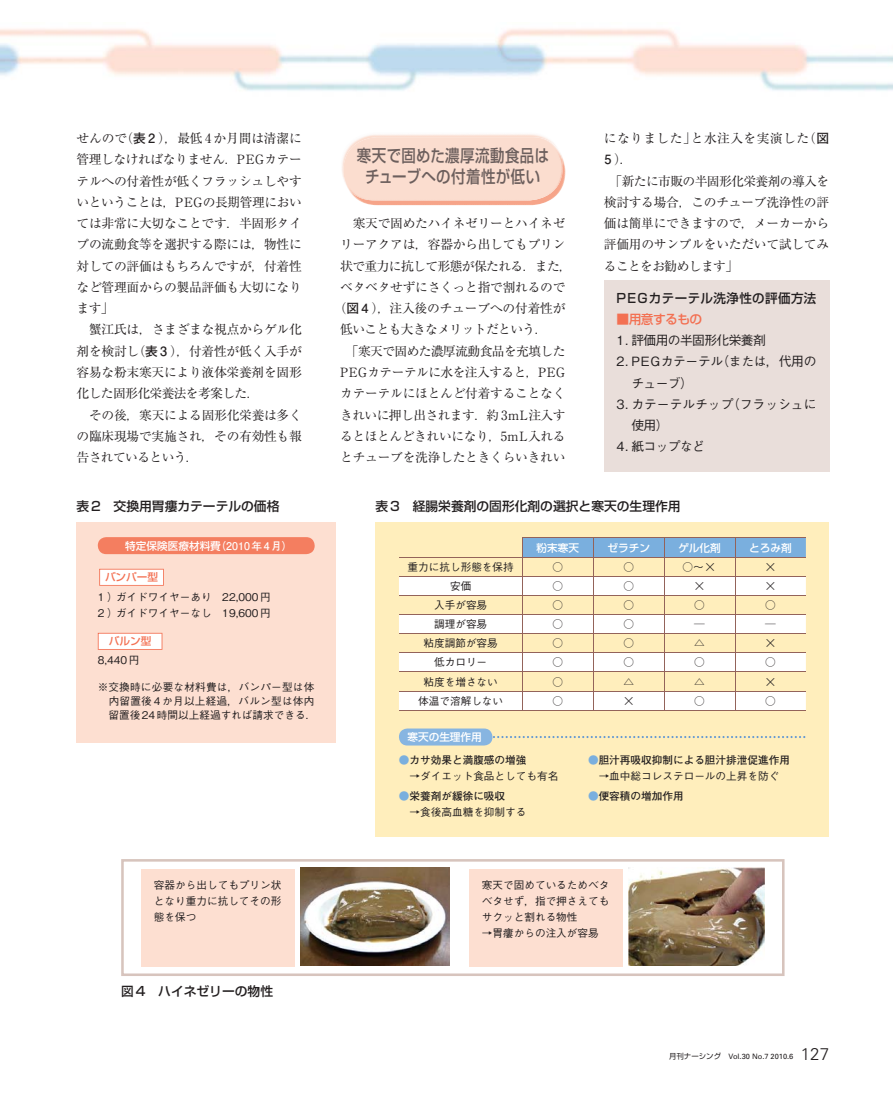
<style>
.page{position:relative;width:893px;height:1093px;background:#fff}
.page>*{position:absolute;margin:0;border:0;box-sizing:border-box;transform-origin:0 0}
.t1{font:16.95px/21.3px "Shin Go Pro Medium 90 pv RKSJ H";letter-spacing:.025em;color:#6c5f5d;text-align:center;scale:.85 1}
.t2{font:300 16.95px "Univers";color:#231f20}
.t3{font:12.75px/21.3px "Ryumin Pro Regular 90 pv RKSJ H";letter-spacing:-.02em;color:#231f20}
.t4{font:12.75px "Ryumin Pro Regular 90 pv RKSJ H";letter-spacing:-.045em;color:#231f20}
.t5{font:12.75px "Shin Go Pro Medium 90 pv RKSJ H";color:#231f20}
.t6{font:12.75px/21.3px "Gothic BBB Pro Medium 90 pv RKSJ H";letter-spacing:-.025em;color:#231f20}
.t7{font:12.75px/21.3px "Gothic BBB Pro Medium 90 pv RKSJ H";color:#231f20}
.t8{font:12.75px "Ryumin Pro Regular 90 pv RKSJ H";letter-spacing:.035em;color:#231f20}
.t9{font:12.75px "Shin Go Pro Medium 90 pv RKSJ H";letter-spacing:.035em;color:#231f20}
.t10{font:12.75px "Gothic BBB Pro Medium 90 pv RKSJ H";letter-spacing:-.045em;color:#231f20}
.t11{font:12.75px "Shin Go Pro Medium 90 pv RKSJ H";letter-spacing:-.045em;color:#f37052}
.t12{font:12.75px "Shin Go Pro Light 90 pv RKSJ H";color:#231f20}
.t13{font:10.65px/15.9px "Gothic BBB Pro Medium 90 pv RKSJ H";color:#231f20;text-align:justify}
.t14{font:10.65px/13.8px "Gothic BBB Pro Medium 90 pv RKSJ H";letter-spacing:.02em;color:#231f20}
.t15{font:10.65px "Futo Go B101 Pro Bold 90 pv RKSJ H";color:#231f20}
.t16{font:10.65px "Shin Go Pro Medium 90 pv RKSJ H";color:#fff}
.t17{font:10.65px "Shin Go Pro Medium 90 pv RKSJ H";color:#f37052}
.t18{font:7.5px "Univers";color:#231f20}
.s1{font-family:"Futo Go B101 Pro Bold 90 pv RKSJ H"}
.s2{font-family:"Shin Go Pro Light 90 pv RKSJ H";font-size:12.75px}
.s3{font-family:"Gothic BBB Pro Medium 90 pv RKSJ H";color:#7aafde}
.s4{font-family:"Shin Go Pro Regular 90 pv RKSJ H"}
</style>
<div class="page">
<img style="left:0;top:28px;width:893px;height:63px">
<div style="left:604px;top:281px;width:225px;height:191px;background:#e9deda"></div>
<img style="left:358px;top:160px;width:208px;height:45px">
<div style="left:343px;top:137px;width:220px;height:63px;background:#fbddcf"></div>
<div style="left:77px;top:522px;width:259px;height:220px;background:#fddfd1"></div>
<svg style="left:99px;top:569px;width:65px;height:17px"></svg>
<svg style="left:98px;top:633px;width:64px;height:17px"></svg>
<div style="left:98px;top:537px;width:217px;height:17px;background:#f47e60;border-radius:9px"></div>
<svg style="left:121px;top:859px;width:663px;height:117px"></svg>
<div style="left:141px;top:868px;width:153px;height:98px;background:#fddfd1"></div>
<img style="left:300px;top:867px;width:149px;height:98px">
<div style="left:469px;top:868px;width:153px;height:98px;background:#fddfd1"></div>
<img style="left:628px;top:867px;width:137px;height:98px">
<div style="left:376px;top:522px;width:453px;height:315px;background:#ffeebc"></div>
<svg style="left:399px;top:577px;width:123px;height:133px;fill:#fff"></svg>
<hr style="left:522px;top:537px;width:71px;height:1px;background:#93635a">
<hr style="left:593px;top:537px;width:71px;height:1px;background:#93635a">
<hr style="left:664px;top:537px;width:71px;height:1px;background:#93635a">
<hr style="left:735px;top:537px;width:71px;height:1px;background:#93635a">
<hr style="left:399px;top:557px;width:194px;height:1px;background:#93635a">
<hr style="left:399px;top:576px;width:194px;height:1px;background:#93635a">
<hr style="left:399px;top:595px;width:194px;height:1px;background:#93635a">
<hr style="left:399px;top:614px;width:194px;height:1px;background:#93635a">
<hr style="left:399px;top:633px;width:194px;height:1px;background:#93635a">
<hr style="left:399px;top:652px;width:194px;height:1px;background:#93635a">
<hr style="left:399px;top:671px;width:194px;height:1px;background:#93635a">
<hr style="left:399px;top:691px;width:194px;height:1px;background:#93635a">
<svg style="left:522px;top:538px;width:284px;height:172px"></svg>
<hr style="left:399px;top:710px;width:407px;height:1px;background:#93635a">
<svg style="left:492px;top:736px;width:313px;height:2px"></svg>
<div style="left:399px;top:728px;width:93px;height:17px;background:#87b5e1;border-radius:9px"></div>
<p class="t3" style="left:77px;top:129px;width:227px">せんので（<span class="s1">表 2</span> ），最低 4 か月間は清潔に管理しなければなりません．PEGカテーテルへの付着性が低くフラッシュしやすいということは，PEGの長期管理においては非常に大切なことです．半固形タイプの流動食等を選択する際には，物性に対しての評価はもちろんですが，付着性など管理面からの製品評価も大切になります」<br>　蟹江氏は，さまざまな視点からゲル化剤を検討し（<span class="s1">表 3</span> ），付着性が低く入手が容易な粉末寒天により液体栄養剤を固形化した固形化栄養法を考案した．<br>　その後，寒天による固形化栄養は多くの臨床現場で実施され，その有効性も報告されているという．</p>
<h1 class="t1" style="left:357px;top:147px;width:228px">寒天で固めた濃厚流動食品はチューブへの付着性が低い</h1>
<p class="t3" style="left:340px;top:214px;width:227px">　寒天で固めたハイネゼリーとハイネゼ</p>
<p class="t3" style="left:340px;top:236px;width:227px">リーアクアは，容器から出してもプリン</p>
<p class="t4" style="left:340px;top:261px;width:233px">状で重力に抗して形態が保たれる．また，</p>
<p class="t3" style="left:340px;top:278px;width:227px">ベタベタせずにさくっと指で割れるので</p>
<p class="t3" style="left:334px;top:299px;width:233px">（<span class="s1">図 4</span> ），注入後のチューブへの付着性が</p>
<p class="t4" style="left:340px;top:325px;width:209px">低いことも大きなメリットだという．</p>
<p class="t4" style="left:346px;top:346px;width:221px">「寒天で固めた濃厚流動食品を充填した</p>
<p class="t4" style="left:340px;top:367px;width:226px">PEGカテーテルに水を注入すると，PEG</p>
<p class="t3" style="left:340px;top:384px;width:227px">カテーテルにほとんど付着することなく</p>
<p class="t4" style="left:340px;top:410px;width:227px">きれいに押し出されます．約 3mL注入す</p>
<p class="t3" style="left:340px;top:427px;width:227px">るとほとんどきれいになり，5mL入れる</p>
<p class="t3" style="left:340px;top:448px;width:227px">とチューブを洗浄したときくらいきれい</p>
<p class="t8" style="left:604px;top:133px;width:227px">になりました」と水注入を実演した（<span class="s1">図</span></p>
<p class="t3" style="left:604px;top:151px;width:30px"><span class="s1">5</span> ）．</p>
<p class="t4" style="left:610px;top:176px;width:221px">「新たに市販の半固形化栄養剤の導入を</p>
<p class="t3" style="left:604px;top:193px;width:227px">検討する場合，このチューブ洗浄性の評</p>
<p class="t3" style="left:604px;top:214px;width:227px">価は簡単にできますので，メーカーから</p>
<p class="t3" style="left:604px;top:236px;width:227px">評価用のサンプルをいただいて試してみ</p>
<p class="t4" style="left:604px;top:261px;width:136px">ることをお勧めします」</p>
<p class="t9" style="left:617px;top:293px;width:201px">PEGカテーテル洗浄性の評価方法</p>
<p class="t11" style="left:617px;top:314px;width:87px">■用意するもの</p>
<p class="t10" style="left:617px;top:335px;width:151px">1. 評価用の半固形化栄養剤</p>
<p class="t6" style="left:631px;top:353px;width:187px;text-indent:-15px">2. PEGカテーテル（または，代用のチューブ）</p>
<p class="t7" style="left:631px;top:395px;width:187px;text-indent:-15px">3. カテーテルチップ（フラッシュに使用）</p>
<p class="t6" style="left:617px;top:438px;width:90px">4. 紙コップなど</p>
<p class="t5" style="left:77px;top:501px;width:204px">表2　交換用胃瘻カテーテルの価格</p>
<p class="t5" style="left:376px;top:501px;width:306px">表3　経腸栄養剤の固形化剤の選択と寒天の生理作用</p>
<p class="t16" style="left:125px;top:542px;width:169px">特定保険医療材料費<span class="s1">（2010年4月）</span></p>
<p class="t17" style="left:105px;top:573px;width:55px">バンパー型</p>
<p class="t13" style="left:98px;top:590px;width:174px">1 ）ガイドワイヤーあり　22,000円<br>2 ）ガイドワイヤーなし　19,600円</p>
<p class="t17" style="left:109px;top:637px;width:44px">バルン型</p>
<p class="t13" style="left:98px;top:654px;width:43px">8,440円</p>
<p class="t14" style="left:108px;top:681px;width:209px;text-indent:-11px">※ 交換時に必要な材料費は，バンパー型は体内留置後4か月以上経過，バルン型は体内留置後24時間以上経過すれば請求できる．</p>
<p class="t16" style="left:537px;top:543px;width:44px">粉末寒天</p>
<p class="t16" style="left:607px;top:543px;width:44px">ゼラチン</p>
<p class="t16" style="left:678px;top:543px;width:44px">ゲル化剤</p>
<p class="t16" style="left:749px;top:543px;width:44px">とろみ剤</p>
<p class="t13" style="left:408px;top:560px;width:108px">重力に抗し形態を保持</p>
<p class="t13" style="left:553px;top:560px;width:12px">○</p>
<p class="t13" style="left:623px;top:560px;width:12px">○</p>
<p class="t13" style="left:683px;top:560px;width:36px">○～<span class="s2">×</span></p>
<p class="t12" style="left:764px;top:562px;width:14px">×</p>
<p class="t13" style="left:450px;top:579px;width:23px">安価</p>
<p class="t13" style="left:553px;top:579px;width:12px">○</p>
<p class="t13" style="left:623px;top:579px;width:12px">○</p>
<p class="t12" style="left:693px;top:581px;width:14px">×</p>
<p class="t12" style="left:764px;top:581px;width:14px">×</p>
<p class="t13" style="left:434px;top:598px;width:55px">入手が容易</p>
<p class="t13" style="left:553px;top:598px;width:12px">○</p>
<p class="t13" style="left:623px;top:598px;width:12px">○</p>
<p class="t13" style="left:694px;top:598px;width:12px">○</p>
<p class="t13" style="left:765px;top:598px;width:12px">○</p>
<p class="t13" style="left:434px;top:618px;width:55px">調理が容易</p>
<p class="t13" style="left:553px;top:618px;width:12px">○</p>
<p class="t13" style="left:623px;top:618px;width:12px">○</p>
<p class="t13" style="left:694px;top:618px;width:12px">─</p>
<p class="t13" style="left:765px;top:618px;width:12px">─</p>
<p class="t13" style="left:423px;top:637px;width:76px">粘度調節が容易</p>
<p class="t13" style="left:553px;top:637px;width:12px">○</p>
<p class="t13" style="left:623px;top:637px;width:12px">○</p>
<p class="t13" style="left:694px;top:637px;width:12px">△</p>
<p class="t12" style="left:764px;top:639px;width:14px">×</p>
<p class="t13" style="left:434px;top:656px;width:55px">低カロリー</p>
<p class="t13" style="left:553px;top:656px;width:12px">○</p>
<p class="t13" style="left:623px;top:656px;width:12px">○</p>
<p class="t13" style="left:694px;top:656px;width:12px">○</p>
<p class="t13" style="left:765px;top:656px;width:12px">○</p>
<p class="t13" style="left:423px;top:675px;width:76px">粘度を増さない</p>
<p class="t13" style="left:553px;top:675px;width:12px">○</p>
<p class="t13" style="left:623px;top:675px;width:12px">△</p>
<p class="t13" style="left:694px;top:675px;width:12px">△</p>
<p class="t12" style="left:764px;top:677px;width:14px">×</p>
<p class="t13" style="left:418px;top:694px;width:87px">体温で溶解しない</p>
<p class="t13" style="left:553px;top:694px;width:12px">○</p>
<p class="t12" style="left:622px;top:696px;width:14px">×</p>
<p class="t13" style="left:694px;top:694px;width:12px">○</p>
<p class="t13" style="left:765px;top:694px;width:12px">○</p>
<p class="t16" style="left:407px;top:733px;width:76px">寒天の生理作用</p>
<p class="t15" style="left:399px;top:755px;width:129px"><span class="s3">●</span>カサ効果と満腹感の増強</p>
<p class="t13" style="left:399px;top:769px;width:161px">　→ダイエット食品としても有名</p>
<p class="t15" style="left:399px;top:792px;width:108px"><span class="s3">●</span>栄養剤が緩徐に吸収</p>
<p class="t13" style="left:399px;top:805px;width:129px">　→食後高血糖を抑制する</p>
<p class="t15" style="left:588px;top:755px;width:203px"><span class="s3">●</span>胆汁再吸収抑制による胆汁排泄促進作用</p>
<p class="t13" style="left:588px;top:769px;width:193px">　→血中総コレステロールの上昇を防ぐ</p>
<p class="t15" style="left:588px;top:792px;width:97px"><span class="s3">●</span>便容積の増加作用</p>
<p class="t13" style="left:154px;top:879px;width:129px">容器から出してもプリン状となり重力に抗してその形態を保つ</p>
<p class="t13" style="left:482px;top:879px;width:129px">寒天で固めているためベタベタせず，指で押さえてもサクッと割れる物性</p>
<p class="t13" style="left:482px;top:927px;width:118px">→胃瘻からの注入が容易</p>
<p class="t5" style="left:121px;top:986px;width:153px">図4　ハイネゼリーの物性</p>
<p class="t18" style="left:669px;top:1053px;width:126px"><span class="s4">月刊ナーシング</span> Vol.30 No.7 2010.6</p>
<h1 class="t2" style="left:801px;top:1047px;width:30px">127</h1>
</div>
